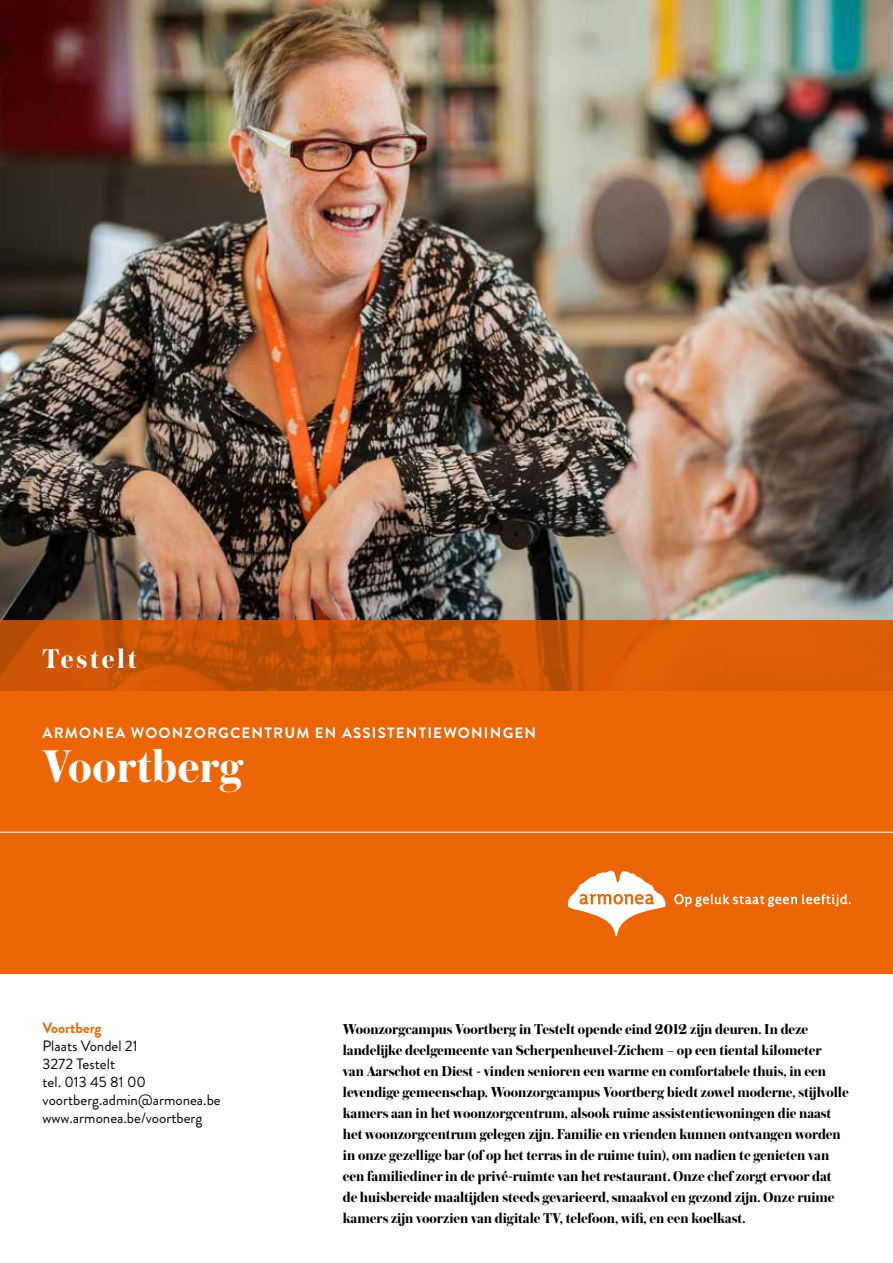
<style>
.page{position:relative;width:893px;height:1263px;background:#fff}
.page>*{position:absolute;margin:0;border:0;box-sizing:border-box;transform-origin:0 0}
.t1{font:700 48.15px "Austin";letter-spacing:.015em;color:#fff}
.t2{font:700 28.35px "Austin";letter-spacing:.1em;color:#fff}
.t3{font:700 15px/21px "Austin";color:#000}
.t4{font:15px/18px "Brandon Grotesque";color:#000}
.t5{font:700 15px "Brandon Grotesque";letter-spacing:.08em;color:#fff}
.t6{font:700 15px "Brandon Grotesque";color:#ec6608}
</style>
<div class="page">
<img style="left:0;top:0;width:893px;height:620px">
<div style="left:0;top:832px;width:893px;height:142px;background:#ec6608"></div>
<div style="left:0;top:691px;width:893px;height:141px;background:#ec6608"></div>
<svg style="left:568px;top:871px;width:98px;height:66px"></svg>
<svg style="left:674px;top:894px;width:177px;height:13px"></svg>
<svg style="left:0;top:620px;width:893px;height:71px;background:#cd5706"></svg>
<hr style="left:0;top:832px;width:893px;height:1px;background:#fff">
<h2 class="t2" style="left:43px;top:638px;width:96px">Testelt</h2>
<p class="t5" style="left:43px;top:722px;width:495px">ARMONEA WOONZORGCENTRUM EN ASSISTENTIEWONINGEN</p>
<h1 class="t1" style="left:43px;top:732px;width:202px">Voortberg</h1>
<p class="t6" style="left:43px;top:1017px;width:60px">Voortberg</p>
<p class="t4" style="left:43px;top:1037px;width:180px">Plaats Vondel 21<br>3272 Testelt<br>tel. 013 45 81 00 voortberg.admin@armonea.be www.armonea.be/voortberg</p>
<p class="t3" style="left:343px;top:1018px;width:507px">Woonzorgcampus Voortberg in Testelt opende eind 2012 zijn deuren. In deze landelijke deelgemeente van Scherpenheuvel-Zichem – op een tiental kilometer<br>van Aarschot en Diest - vinden senioren een warme en comfortabele thuis, in een levendige gemeenschap. Woonzorgcampus Voortberg biedt zowel moderne, stijlvolle kamers aan in het woonzorgcentrum, alsook ruime assistentiewoningen die naast het woonzorgcentrum gelegen zijn. Familie en vrienden kunnen ontvangen worden in onze gezellige bar (of op het terras in de ruime tuin), om nadien te genieten van een familiediner in de privé-ruimte van het restaurant. Onze chef zorgt ervoor dat de huisbereide maaltijden steeds gevarieerd, smaakvol en gezond zijn. Onze ruime kamers zijn voorzien van digitale TV, telefoon, wifi, en een koelkast.</p>
</div>
